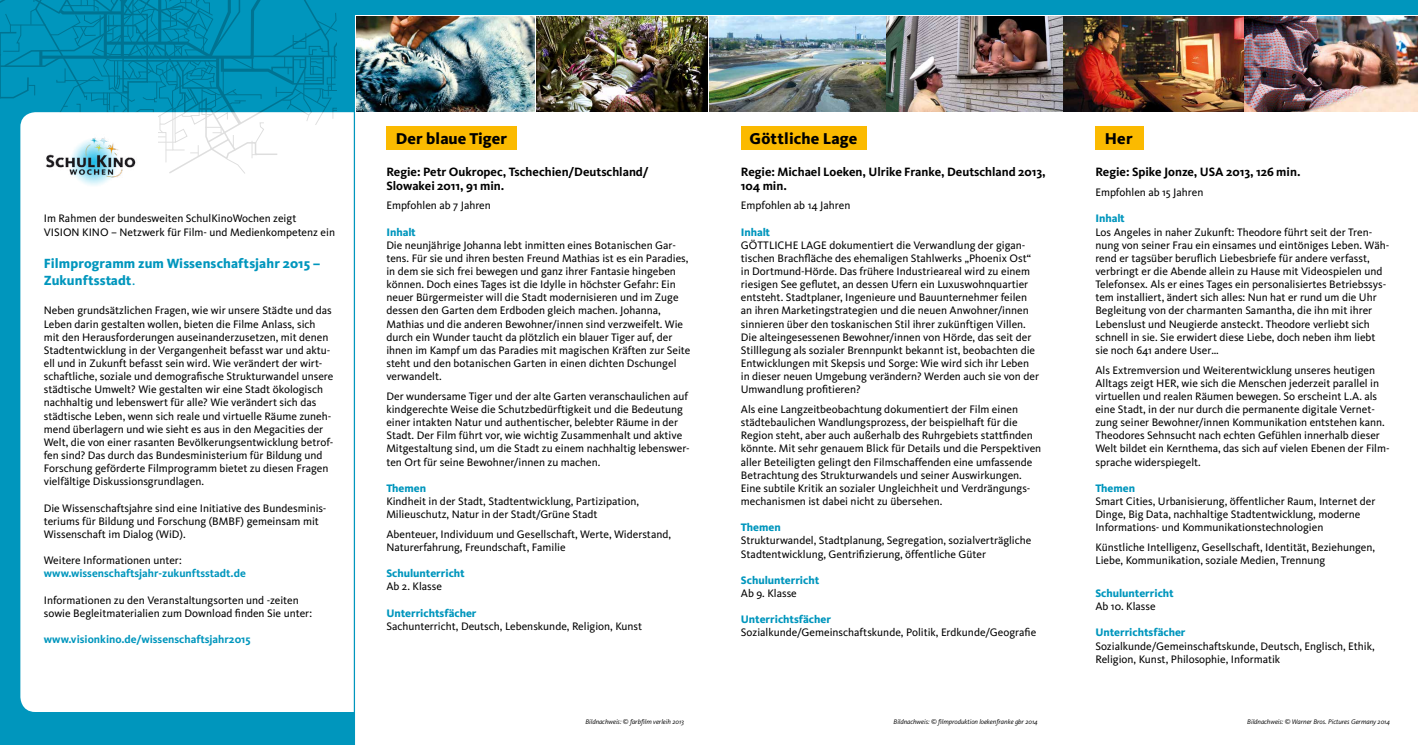
<style>
.page{position:relative;width:1418px;height:745px;background:#fff}
.page>*{position:absolute;margin:0;border:0;box-sizing:border-box;transform-origin:0 0}
.t1{font:800 16.25px "Kievit";letter-spacing:.01em;color:#000}
.t2{font:800 13.75px/16.5px "Kievit";letter-spacing:.01em;color:#0096bd}
.t3{font:700 12.5px/13.1px "Kievit";color:#000}
.t4{font:11.25px/13.1px "Kievit";color:#000}
.t5{font:800 11.25px "Kievit";color:#0096bd}
.t6{font:700 11.25px "Kievit";color:#0096bd}
.t7{font:italic 6.88px "Kievit";letter-spacing:-.005em;color:#000}
.s1{font-weight:400}
</style>
<div class="page">
<div style="left:0;top:0;width:1417px;height:744px;background:#0096bd"></div>
<div style="left:20px;top:112px;width:358px;height:599px;background:#fff;border-radius:15px"></div>
<svg style="left:0;top:0;width:337px;height:175px"></svg>
<img style="left:33px;top:127px;width:122px;height:59px">
<div style="left:354px;top:112px;width:1063px;height:632px;background:#fff"></div>
<img style="left:355px;top:15px;width:1062px;height:99px">
<img style="left:709px;top:17px;width:354px;height:95px">
<img style="left:1063px;top:17px;width:179px;height:95px">
<img style="left:1244px;top:17px;width:173px;height:95px">
<img style="left:356px;top:17px;width:178px;height:95px">
<img style="left:536px;top:17px;width:171px;height:95px">
<div style="left:741px;top:126px;width:125px;height:24px;background:#fbba00"></div>
<div style="left:1095px;top:126px;width:48px;height:24px;background:#fbba00"></div>
<div style="left:386px;top:126px;width:130px;height:24px;background:#fbba00"></div>
<p class="t4" style="left:44px;top:212px;width:293px">Im Rahmen der bundesweiten SchulKinoWochen zeigt<br>VISION KINO – Netzwerk für Film- und Medienkompetenz ein</p>
<p class="t2" style="left:44px;top:255px;width:278px">Filmprogramm zum Wissenschaftsjahr 2015 –<br>Zukunftsstadt<span class="s1">.</span></p>
<p class="t4" style="left:44px;top:304px;width:291px">Neben grundsätzlichen Fragen, wie wir unsere Städte und das Leben darin gestalten wollen, bieten die Filme Anlass, sich mit den Herausforderungen auseinanderzusetzen, mit denen Stadtentwicklung in der Vergangenheit befasst war und aktu&shy;ell und in Zukunft befasst sein wird. Wie verändert der wirt&shy;schaftliche, soziale und demografische Strukturwandel unsere städtische Umwelt? Wie gestalten wir eine Stadt ökologisch nachhaltig und lebenswert für alle? Wie verändert sich das städtische Leben, wenn sich reale und virtuelle Räume zuneh&shy;mend überlagern und wie sieht es aus in den Megacities der Welt, die von einer rasanten Bevölkerungsentwicklung betrof&shy;fen sind? Das durch das Bundesministerium für Bildung und Forschung geförderte Filmprogramm bietet zu diesen Fragen vielfältige Diskussionsgrundlagen.</p>
<p class="t4" style="left:44px;top:501px;width:284px">Die Wissenschaftsjahre sind eine Initiative des Bundesminis&shy;teriums für Bildung und Forschung (BMBF) gemeinsam mit<br>Wissenschaft im Dialog (WiD).</p>
<p class="t4" style="left:44px;top:553px;width:139px">Weitere Informationen unter:</p>
<p class="t6" style="left:44px;top:566px;width:203px">www.wissenschaftsjahr-zukunftsstadt.de</p>
<p class="t4" style="left:44px;top:592px;width:270px">Informationen zu den Veranstaltungsorten und -zeiten sowie Begleitmaterialien zum Download finden Sie unter:</p>
<p class="t6" style="left:44px;top:632px;width:208px">www.visionkino.de/wissenschaftsjahr2015</p>
<h1 class="t1" style="left:396px;top:128px;width:113px">Der blaue Tiger</h1>
<p class="t3" style="left:386px;top:165px;width:264px">Regie: Petr Oukropec, Tschechien/Deutschland/<br>Slowakei 2011, 91 min.</p>
<p class="t4" style="left:386px;top:199px;width:106px">Empfohlen ab 7 Jahren</p>
<p class="t5" style="left:386px;top:225px;width:31px">Inhalt</p>
<p class="t4" style="left:386px;top:238px;width:305px">Die neunjährige Johanna lebt inmitten eines Botanischen Gar&shy;tens. Für sie und ihren besten Freund Mathias ist es ein Paradies, in dem sie sich frei bewegen und ganz ihrer Fantasie hingeben können. Doch eines Tages ist die Idylle in höchster Gefahr: Ein neuer Bürgermeister will die Stadt modernisieren und im Zuge dessen den Garten dem Erdboden gleich machen. Johanna, Mathias und die anderen Bewohner/innen sind verzweifelt. Wie durch ein Wunder taucht da plötzlich ein blauer Tiger auf, der ihnen im Kampf um das Paradies mit magischen Kräften zur Seite steht und den botanischen Garten in einen dichten Dschungel verwandelt.</p>
<p class="t4" style="left:386px;top:389px;width:305px">Der wundersame Tiger und der alte Garten veranschaulichen auf kindgerechte Weise die Schutzbedürftigkeit und die Bedeutung einer intakten Natur und authentischer, belebter Räume in der Stadt. Der Film führt vor, wie wichtig Zusammenhalt und aktive Mitgestaltung sind, um die Stadt zu einem nachhaltig lebenswer&shy;ten Ort für seine Bewohner/innen zu machen.</p>
<p class="t5" style="left:386px;top:481px;width:41px">Themen</p>
<p class="t4" style="left:386px;top:494px;width:254px">Kindheit in der Stadt, Stadtentwicklung, Partizipation,<br>Milieuschutz, Natur in der Stadt/Grüne Stadt</p>
<p class="t4" style="left:386px;top:527px;width:286px">Abenteuer, Individuum und Gesellschaft, Werte, Widerstand,<br>Naturerfahrung, Freundschaft, Familie</p>
<p class="t5" style="left:386px;top:566px;width:80px">Schulunterricht</p>
<p class="t4" style="left:386px;top:579px;width:57px">Ab 2. Klasse</p>
<p class="t5" style="left:386px;top:605px;width:92px">Unterrichtsfächer</p>
<p class="t4" style="left:386px;top:619px;width:257px">Sachunterricht, Deutsch, Lebenskunde, Religion, Kunst</p>
<h1 class="t1" style="left:749px;top:128px;width:109px">Göttliche Lage</h1>
<p class="t3" style="left:741px;top:165px;width:306px">Regie: Michael Loeken, Ulrike Franke, Deutschland 2013,<br>104 min.</p>
<p class="t4" style="left:741px;top:199px;width:111px">Empfohlen ab 14 Jahren</p>
<p class="t5" style="left:741px;top:225px;width:31px">Inhalt</p>
<p class="t4" style="left:741px;top:238px;width:24px">Göttliche</p>
<p class="t4" style="left:801px;top:238px;width:13px">Lage</p>
<p class="t4" style="left:741px;top:238px;width:300px;text-indent:88px">dokumentiert die Verwandlung der gigan&shy;tischen Brachfläche des ehemaligen Stahlwerks „Phoenix Ost“ in Dortmund-Hörde. Das frühere Industrieareal wird zu einem riesigen See geflutet, an dessen Ufern ein Luxuswohnquartier entsteht. Stadtplaner, Ingenieure und Bauunternehmer feilen an ihren Marketingstrategien und die neuen Anwohner/innen sinnieren über den toskanischen Stil ihrer zukünftigen Villen.<br>Die alteingesessenen Bewohner/innen von Hörde, das seit der Stilllegung als sozialer Brennpunkt bekannt ist, beobachten die Entwicklungen mit Skepsis und Sorge: Wie wird sich ihr Leben in dieser neuen Umgebung verändern? Werden auch sie von der Umwandlung profitieren?</p>
<p class="t4" style="left:741px;top:402px;width:302px">Als eine Langzeitbeobachtung dokumentiert der Film einen städtebaulichen Wandlungsprozess, der beispielhaft für die Region steht, aber auch außerhalb des Ruhrgebiets stattfinden könnte. Mit sehr genauem Blick für Details und die Perspektiven aller Beteiligten gelingt den Filmschaffenden eine umfassende Betrachtung des Strukturwandels und seiner Auswirkungen.<br>Eine subtile Kritik an sozialer Ungleichheit und Verdrängungs&shy;mechanismen ist dabei nicht zu übersehen.</p>
<p class="t5" style="left:741px;top:520px;width:41px">Themen</p>
<p class="t4" style="left:741px;top:533px;width:292px">Strukturwandel, Stadtplanung, Segregation, sozialverträgliche<br>Stadtentwicklung, Gentrifizierung, öffentliche Güter</p>
<p class="t5" style="left:741px;top:573px;width:80px">Schulunterricht</p>
<p class="t4" style="left:741px;top:586px;width:57px">Ab 9. Klasse</p>
<p class="t5" style="left:741px;top:612px;width:92px">Unterrichtsfächer</p>
<p class="t4" style="left:741px;top:625px;width:297px">Sozialkunde/Gemeinschaftskunde, Politik, Erdkunde/Geografie</p>
<h1 class="t1" style="left:1104px;top:128px;width:29px">Her</h1>
<p class="t3" style="left:1095px;top:165px;width:207px">Regie: Spike Jonze, USA 2013, 126 min.</p>
<p class="t4" style="left:1095px;top:185px;width:109px">Empfohlen ab 15 Jahren</p>
<p class="t5" style="left:1095px;top:212px;width:31px">Inhalt</p>
<p class="t4" style="left:1095px;top:225px;width:295px">Los Angeles in naher Zukunft: Theodore führt seit der Tren&shy;nung von seiner Frau ein einsames und eintöniges Leben. Wäh&shy;rend er tagsüber beruflich Liebesbriefe für andere verfasst, verbringt er die Abende allein zu Hause mit Videospielen und Telefonsex. Als er eines Tages ein personalisiertes Betriebssys&shy;tem installiert, ändert sich alles: Nun hat er rund um die Uhr Begleitung von der charmanten Samantha, die ihn mit ihrer Lebenslust und Neugierde ansteckt. Theodore verliebt sich schnell in sie. Sie erwidert diese Liebe, doch neben ihm liebt sie noch 641 andere User…</p>
<p class="t4" style="left:1095px;top:363px;width:296px">Als Extremversion und Weiterentwicklung unseres heutigen Alltags zeigt Her, wie sich die Menschen jederzeit parallel in virtuellen und realen Räumen bewegen. So erscheint L.A. als eine Stadt, in der nur durch die permanente digitale Vernet&shy;zung seiner Bewohner/innen Kommunikation entstehen kann.<br>Theodores Sehnsucht nach echten Gefühlen innerhalb dieser Welt bildet ein Kernthema, das sich auf vielen Ebenen der Film&shy;sprache widerspiegelt.</p>
<p class="t5" style="left:1095px;top:481px;width:41px">Themen</p>
<p class="t4" style="left:1095px;top:494px;width:281px">Smart Cities, Urbanisierung, öffentlicher Raum, Internet der<br>Dinge, Big Data, nachhaltige Stadtentwicklung, moderne<br>Informations- und Kommunikationstechnologien</p>
<p class="t4" style="left:1095px;top:540px;width:281px">Künstliche Intelligenz, Gesellschaft, Identität, Beziehungen,<br>Liebe, Kommunikation, soziale Medien, Trennung</p>
<p class="t5" style="left:1095px;top:586px;width:80px">Schulunterricht</p>
<p class="t4" style="left:1095px;top:599px;width:62px">Ab 10. Klasse</p>
<p class="t5" style="left:1095px;top:625px;width:92px">Unterrichtsfächer</p>
<p class="t4" style="left:1095px;top:638px;width:281px">Sozialkunde/Gemeinschaftskunde, Deutsch, Englisch, Ethik,<br>Religion, Kunst, Philosophie, Informatik</p>
<p class="t7" style="left:585px;top:717px;width:100px">Bildnachweis: © farbfilm verleih 2013</p>
<p class="t7" style="left:893px;top:716px;width:146px">Bildnachweis: © filmproduktion loekenfranke gbr 2014</p>
<p class="t7" style="left:1247px;top:716px;width:144px">Bildnachweis: © Warner Bros. Pictures Germany 2014</p>
</div>
